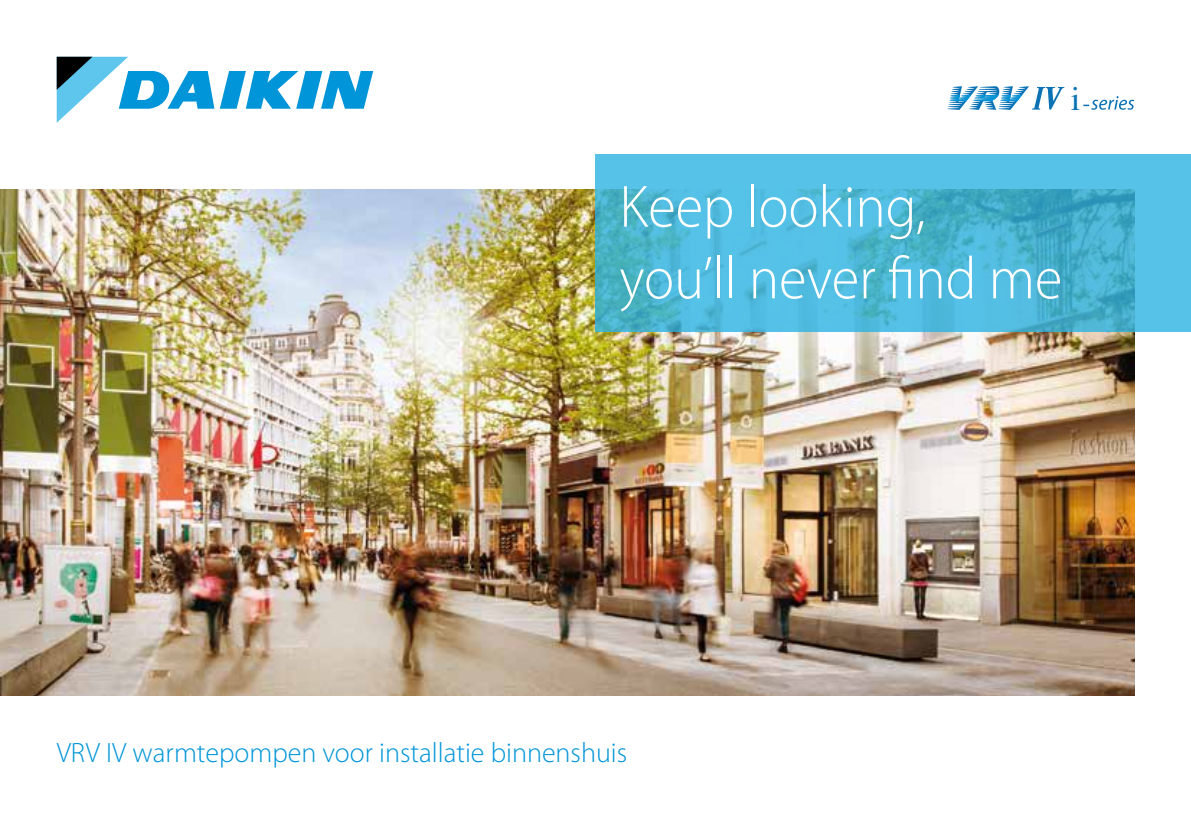
<style>
.page{position:relative;width:1191px;height:840px;background:#fff}
.page>*{position:absolute;margin:0;border:0;box-sizing:border-box;transform-origin:0 0}
.t1{font:300 60px/71.6px "Myriad Pro";color:#fff;scale:.94 1}
.t2{font:33.8px "Times";color:#0b72b5}
.t3{font:300 28px "Myriad Pro";color:#0095d8}
</style>
<div class="page">
<img style="left:0;top:189px;width:1134px;height:506px">
<svg style="left:1083px;top:96px;width:51px;height:14px"></svg>
<svg style="left:947px;top:86px;width:117px;height:24px"></svg>
<svg style="left:220px;top:71px;width:153px;height:38px"></svg>
<svg style="left:57px;top:57px;width:157px;height:66px"></svg>
<svg style="left:595px;top:154px;width:596px;height:178px;background:#4eb9da"></svg>
<p class="t2" style="left:1070px;top:67px;width:11px">i</p>
<h1 class="t1" style="left:619px;top:172px;width:472px">Keep looking,<br>you’ll never find me</h1>
<p class="t3" style="left:57px;top:736px;width:572px">VRV IV warmtepompen voor installatie binnenshuis</p>
</div>
